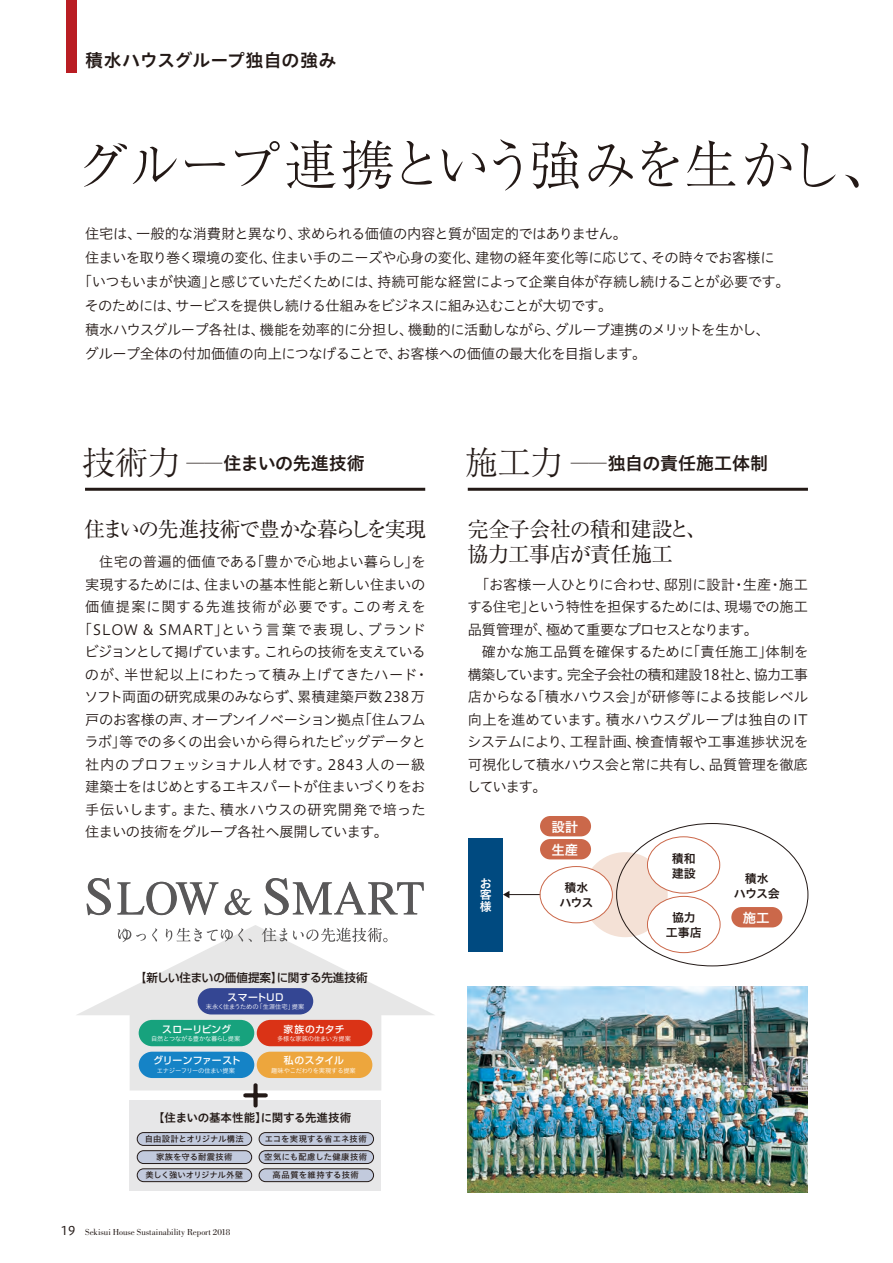
<style>
.page{position:relative;width:893px;height:1263px;background:#fff}
.page>*{position:absolute;margin:0;border:0;box-sizing:border-box;transform-origin:0 0}
.t1{font:300 54px "Ryumin Pro";letter-spacing:-.075em;color:#231916}
.t2{font:21px/25.5px "Ryumin Pro";letter-spacing:-.02em;color:#231916}
.t3{font:21px "Ryumin Pro";letter-spacing:-.095em;color:#231916}
.t4{font:18px "Hiragino UD Sans Std W6";color:#231916}
.t5{font:14.25px/22.5px "Hiragino UD Sans Std W3";letter-spacing:-.02em;color:#231916;text-align:justify}
.t6{font:14.25px "Hiragino UD Sans Std W3";letter-spacing:-.045em;color:#231916}
.t7{font:14.25px "Hiragino UD Sans Std W3";letter-spacing:.04em;color:#231916}
.t8{font:14.25px "Hiragino UD Sans Std W3";letter-spacing:-.075em;color:#231916}
.t9{font:14.25px "Hiragino UD Sans Std W3";letter-spacing:.02em;color:#231916}
.t10{font:14.25px "Hiragino UD Sans Std W3";letter-spacing:-.05em;color:#231916}
.t11{font:14.25px "Hiragino UD Sans Std W3";letter-spacing:.01em;color:#231916}
.t12{font:14.25px "Hiragino UD Sans Std W3";letter-spacing:.035em;color:#231916}
.t13{font:14.25px "Hiragino UD Sans Std W3";letter-spacing:.03em;color:#231916}
.t14{font:14.25px "Hiragino UD Sans Std W3";letter-spacing:.07em;color:#231916}
.t15{font:13.5px/23.1px "Hiragino UD Sans Std W6";color:#fff}
.t16{font:12px/15px "Hiragino UD Sans Std N W6";letter-spacing:-.01em;color:#231916}
.t17{font:12px/11.7px "Hiragino UD Sans Std W6";color:#fff;text-align:justify}
.t18{font:500 11.55px "Shin Go Pro";color:#231916}
.t19{font:11.55px "Hiragino UD Sans Std N W6";letter-spacing:-.02em;color:#231916}
.t20{font:500 9.75px "Shin Go Pro";letter-spacing:.02em;color:#fff}
.t21{font:500 9.75px "Shin Go Pro";color:#fff}
.t22{font:9px "Bodoni Std";letter-spacing:-.005em;color:#231916}
.t23{font:8.4px/18px "Hiragino UD Sans Std N W5";letter-spacing:.035em;color:#231916;text-align:center}
.t24{font:8.4px/18px "Hiragino UD Sans Std N W5";letter-spacing:.015em;color:#231916;text-align:center}
.t25{font:6.3px "Hiragino UD Sans Std W3";letter-spacing:-.035em;color:#fff}
.t26{font:6.3px "Hiragino UD Sans Std W3";letter-spacing:-.01em;color:#fff}
.s1{font-family:"Ryumin Pro";font-weight:300;font-size:33px}
.s2{font-family:"Hiragino UD Sans Std W4";font-size:12px}
</style>
<div class="page">
<div style="left:583px;top:852px;width:85px;height:85px;background:#f4e1d6;border-radius:50%"></div>
<div style="left:130px;top:1100px;width:251px;height:90px;background:#e7e7e8"></div>
<svg style="left:77px;top:925px;width:357px;height:165px"></svg>
<svg style="left:242px;top:1082px;width:27px;height:26px"></svg>
<div style="left:198px;top:988px;width:115px;height:26px;background:#344693;border-radius:13px"></div>
<div style="left:139px;top:1020px;width:115px;height:26px;background:#17a27d;border-radius:13px"></div>
<div style="left:139px;top:1052px;width:115px;height:26px;background:#1583c6;border-radius:13px"></div>
<div style="left:257px;top:1020px;width:115px;height:26px;background:#da3316;border-radius:13px"></div>
<div style="left:257px;top:1052px;width:115px;height:26px;background:#eda63d;border-radius:13px"></div>
<svg style="left:118px;top:929px;width:28px;height:13px"></svg>
<svg style="left:152px;top:928px;width:5px;height:13px"></svg>
<svg style="left:166px;top:928px;width:86px;height:14px"></svg>
<svg style="left:262px;top:928px;width:25px;height:14px"></svg>
<svg style="left:293px;top:928px;width:94px;height:14px"></svg>
<svg style="left:86px;top:878px;width:25px;height:37px"></svg>
<svg style="left:117px;top:882px;width:102px;height:33px"></svg>
<svg style="left:225px;top:889px;width:27px;height:26px"></svg>
<svg style="left:264px;top:878px;width:160px;height:37px"></svg>
<div style="left:137px;top:1132px;width:115px;height:13px;background:#c2cadd;border-radius:6px"></div>
<div style="left:137px;top:1132px;width:115px;height:14px;border:1px solid #231916;border-radius:6px"></div>
<div style="left:259px;top:1132px;width:115px;height:13px;background:#c2cadd;border-radius:6px"></div>
<div style="left:259px;top:1132px;width:115px;height:14px;border:1px solid #231916;border-radius:6px"></div>
<div style="left:137px;top:1151px;width:115px;height:12px;background:#c2cadd;border-radius:6px"></div>
<div style="left:137px;top:1150px;width:115px;height:14px;border:1px solid #231916;border-radius:6px"></div>
<div style="left:259px;top:1151px;width:115px;height:12px;background:#c2cadd;border-radius:6px"></div>
<div style="left:259px;top:1150px;width:115px;height:14px;border:1px solid #231916;border-radius:6px"></div>
<div style="left:137px;top:1169px;width:115px;height:12px;background:#c2cadd;border-radius:6px"></div>
<div style="left:137px;top:1168px;width:115px;height:14px;border:1px solid #231916;border-radius:6px"></div>
<div style="left:259px;top:1169px;width:115px;height:12px;background:#c2cadd;border-radius:6px"></div>
<div style="left:259px;top:1168px;width:115px;height:14px;border:1px solid #231916;border-radius:6px"></div>
<img style="left:468px;top:987px;width:340px;height:205px">
<hr style="left:85px;top:488px;width:340px;height:3px;background:#231916">
<hr style="left:468px;top:488px;width:340px;height:3px;background:#231916">
<hr style="left:508px;top:894px;width:49px;height:1px;background:#231916">
<svg style="left:503px;top:891px;width:6px;height:7px"></svg>
<div style="left:540px;top:866px;width:72px;height:57px;background:#fff;border-radius:50%"></div>
<div style="left:540px;top:866px;width:73px;height:57px;border:1px solid #cb684a;border-radius:50%"></div>
<div style="left:647px;top:837px;width:73px;height:56px;background:#fff;border-radius:50%"></div>
<div style="left:647px;top:836px;width:73px;height:57px;border:1px solid #cb684a;border-radius:50%"></div>
<div style="left:647px;top:896px;width:73px;height:57px;background:#fff;border-radius:50%"></div>
<div style="left:647px;top:896px;width:73px;height:57px;border:1px solid #cb684a;border-radius:50%"></div>
<div style="left:469px;top:838px;width:34px;height:113px;background:#004a80"></div>
<div style="left:731px;top:907px;width:51px;height:20px;background:#cb684a;border-radius:10px"></div>
<div style="left:540px;top:816px;width:51px;height:20px;background:#cb684a;border-radius:10px"></div>
<div style="left:540px;top:839px;width:51px;height:20px;background:#cb684a;border-radius:10px"></div>
<div style="left:66px;top:0;width:11px;height:72px;background:#b91d23"></div>
<p class="t4" style="left:85px;top:47px;width:253px">積水ハウスグループ独自の強み</p>
<h1 class="t1" style="left:76px;top:123px;width:820px">グループ連携という強みを生かし、</h1>
<p class="t5" style="left:85px;top:222px;width:543px">住宅は、一般的な消費財と異なり、求められる価値の内容と質が固定的ではありません。</p>
<p class="t5" style="left:85px;top:246px;width:691px">住まいを取り巻く環境の変化、住まい手のニーズや心身の変化、建物の経年変化等に応じて、その時々でお客様に</p>
<p class="t6" style="left:78px;top:271px;width:713px">「いつもいまが快適」と感じていただくためには、持続可能な経営によって企業自体が存続し続けることが必要です。</p>
<p class="t6" style="left:85px;top:295px;width:529px">そのためには、サービスを提供し続ける仕組みをビジネスに組み込むことが大切です。</p>
<p class="t5" style="left:85px;top:318px;width:686px">積水ハウスグループ各社は、機能を効率的に分担し、機動的に活動しながら、グループ連携のメリットを生かし、</p>
<p class="t5" style="left:84px;top:342px;width:564px">グループ全体の付加価値の向上につなげることで、お客様への価値の最大化を目指します。</p>
<p class="t4" style="left:82px;top:449px;width:284px"><span class="s1">技術力</span> ──住まいの先進技術</p>
<p class="t4" style="left:465px;top:449px;width:305px"><span class="s1">施工力</span> ──独自の責任施工体制</p>
<h2 class="t3" style="left:84px;top:512px;width:344px">住まいの先進技術で豊かな暮らしを実現</h2>
<p class="t11" style="left:99px;top:551px;width:328px">住宅の普遍的価値である「豊かで心地よい暮らし」を</p>
<p class="t5" style="left:85px;top:572px;width:342px">実現するためには、住まいの基本性能と新しい住まいの</p>
<p class="t14" style="left:85px;top:596px;width:342px">価値提案に関する先進技術が必要です。この考えを</p>
<p class="t7" style="left:78px;top:618px;width:349px">「SLOW &amp; SMART」という言葉で表現し、ブランド</p>
<p class="t8" style="left:84px;top:641px;width:343px">ビジョンとして掲げています。これらの技術を支えている</p>
<p class="t12" style="left:85px;top:663px;width:345px">のが、半世紀以上にわたって積み上げてきたハード・</p>
<p class="t5" style="left:84px;top:685px;width:342px">ソフト両面の研究成果のみならず、累積建築戸数238万</p>
<p class="t6" style="left:85px;top:708px;width:342px">戸のお客様の声、オープンイノベーション拠点「住ムフム</p>
<p class="t5" style="left:84px;top:730px;width:343px">ラボ」等での多くの出会いから得られたビッグデータと</p>
<p class="t9" style="left:85px;top:753px;width:342px">社内のプロフェッショナル人材です。2843 人の一級</p>
<p class="t10" style="left:85px;top:776px;width:342px">建築士をはじめとするエキスパートが住まいづくりをお</p>
<p class="t13" style="left:85px;top:798px;width:342px">手伝いします。また、積水ハウスの研究開発で培った</p>
<p class="t5" style="left:85px;top:820px;width:305px">住まいの技術をグループ各社へ展開しています。</p>
<p class="t18" style="left:135px;top:968px;width:234px">【新しい住まいの価値提案】に関する先進技術</p>
<p class="t20" style="left:228px;top:989px;width:57px">スマートUD</p>
<p class="t25" style="left:151px;top:1034px;width:91px">自然とつながる豊かな暮らし提案</p>
<p class="t26" style="left:277px;top:1034px;width:76px">多様な家族の住まい方提案</p>
<p class="t25" style="left:157px;top:1066px;width:80px">エナジーフリーの住まい提案</p>
<p class="t25" style="left:271px;top:1066px;width:86px">趣味やこだわりを実現する提案</p>
<p class="t25" style="left:206px;top:1002px;width:100px">末永く住まうための「生涯住宅」提案</p>
<p class="t20" style="left:162px;top:1021px;width:71px">スローリビング</p>
<p class="t21" style="left:153px;top:1052px;width:89px">グリーンファースト</p>
<p class="t20" style="left:284px;top:1021px;width:62px">家族のカタチ</p>
<p class="t20" style="left:284px;top:1052px;width:62px">私のスタイル</p>
<p class="t19" style="left:153px;top:1109px;width:200px">【住まいの基本性能】に関する先進技術</p>
<p class="t24" style="left:145px;top:1130px;width:101px">自由設計とオリジナル構法家族を守る耐震技術<br>美しく強いオリジナル外壁</p>
<p class="t23" style="left:264px;top:1130px;width:104px">エコを実現する省エネ技術空気にも配慮した健康技術高品質を維持する技術</p>
<p class="t22" style="left:61px;top:1227px;width:171px"><span class="s2">19</span> Sekisui House Sustainability Report 2018</p>
<h2 class="t2" style="left:468px;top:515px;width:241px">完全子会社の積和建設と、協力工事店が責任施工</h2>
<p class="t5" style="left:467px;top:572px;width:342px">　「お客様一人ひとりに合わせ、邸別に設計・生産・施工する住宅」という特性を担保するためには、現場での施工品質管理が、極めて重要なプロセスとなります。</p>
<p class="t5" style="left:467px;top:640px;width:343px;text-indent:15px">確かな施工品質を確保するために「責任施工」体制を構築しています。完全子会社の積和建設18社と、協力工事店からなる「積水ハウス会」が研修等による技能レベル向上を進めています。積水ハウスグループは独自のITシステムにより、工程計画、検査情報や工事進捗状況を可視化して積水ハウス会と常に共有し、品質管理を徹底しています。</p>
<p class="t17" style="left:480px;top:876px;width:13px">お客様</p>
<p class="t15" style="left:551px;top:814px;width:28px">設計生産</p>
<p class="t16" style="left:564px;top:880px;width:25px">積水</p>
<p class="t16" style="left:559px;top:895px;width:36px">ハウス</p>
<p class="t16" style="left:672px;top:850px;width:25px">積和建設</p>
<p class="t16" style="left:666px;top:909px;width:37px;text-align:center">協力工事店</p>
<p class="t16" style="left:745px;top:870px;width:26px">積水</p>
<p class="t16" style="left:734px;top:885px;width:47px">ハウス会</p>
<p class="t15" style="left:743px;top:905px;width:28px">施工</p>
</div>
